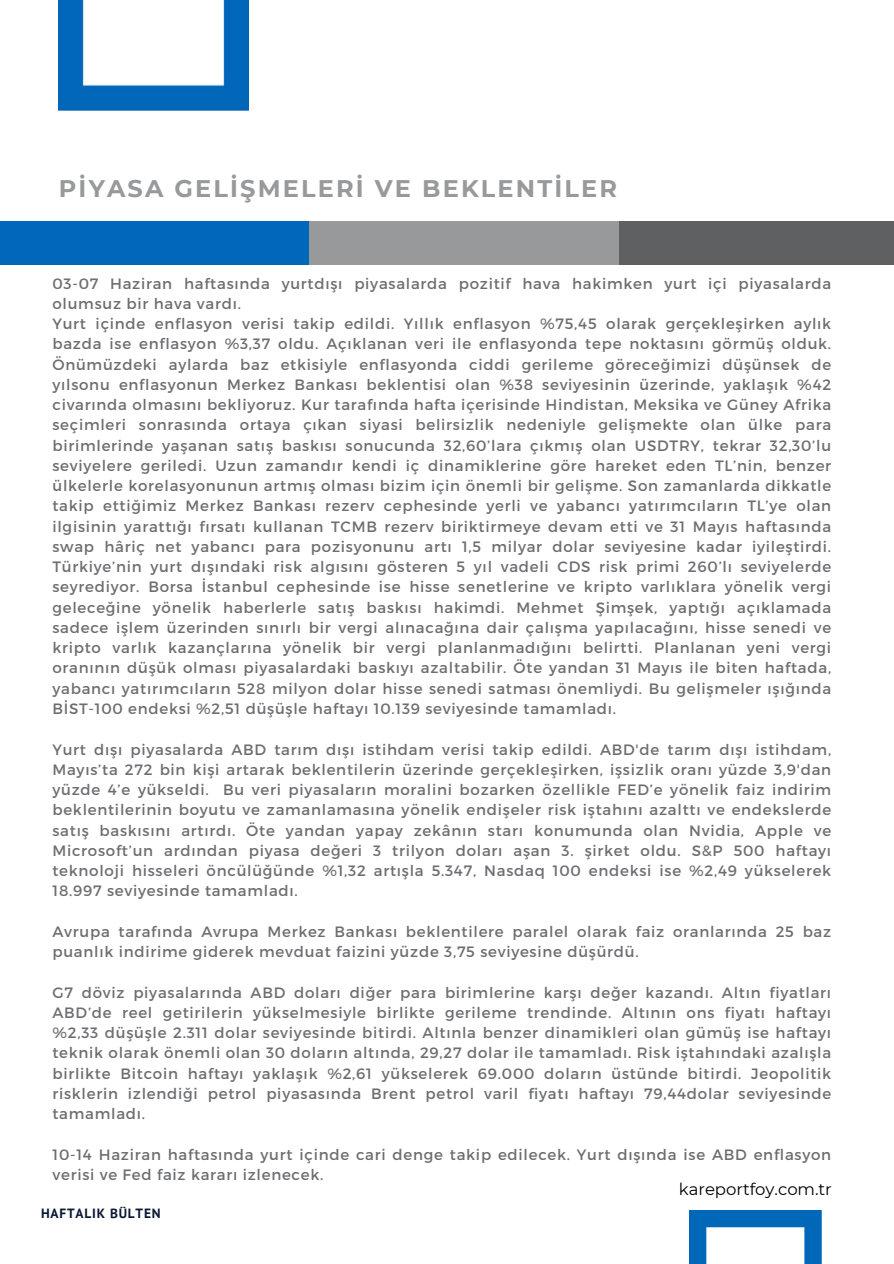
<style>
.page{position:relative;width:894px;height:1264px;background:#fff}
.page>*{position:absolute;margin:0;border:0;box-sizing:border-box;transform-origin:0 0}
.t1{font:700 24px "Montserrat";letter-spacing:.09em;color:#97999b}
.t2{font:16.5px "Montserrat";color:#000}
.t3{font:15px/20.2px "Montserrat";letter-spacing:.05em;color:#6d6e71}
.t4{font:700 13.35px "PT Sans";letter-spacing:.06em;color:#0b1834}
</style>
<div class="page">
<svg style="left:689px;top:1210px;width:132px;height:53px"></svg>
<img style="left:59px;top:0;width:189px;height:110px">
<div style="left:0;top:221px;width:309px;height:44px;background:#0067b9"></div>
<div style="left:309px;top:221px;width:310px;height:44px;background:#97999b"></div>
<div style="left:619px;top:221px;width:274px;height:44px;background:#5f6062"></div>
<h2 class="t1" style="left:59px;top:173px;width:559px">PİYASA GELİŞMELERİ VE BEKLENTİLER</h2>
<h1 class="t3" style="left:52px;top:272px;width:780px">03-07 Haziran haftasında yurtdışı piyasalarda pozitif hava hakimken yurt içi piyasalarda olumsuz bir hava vardı.<br>Yurt içinde enflasyon verisi takip edildi. Yıllık enflasyon %75,45 olarak gerçekleşirken aylık bazda ise enflasyon %3,37 oldu. Açıklanan veri ile enflasyonda tepe noktasını görmüş olduk.<br>Önümüzdeki aylarda baz etkisiyle enflasyonda ciddi gerileme göreceğimizi düşünsek de yılsonu enflasyonun Merkez Bankası beklentisi olan %38 seviyesinin üzerinde, yaklaşık %42 civarında olmasını bekliyoruz. Kur tarafında hafta içerisinde Hindistan, Meksika ve Güney Afrika seçimleri sonrasında ortaya çıkan siyasi belirsizlik nedeniyle gelişmekte olan ülke para birimlerinde yaşanan satış baskısı sonucunda 32,60’lara çıkmış olan USDTRY, tekrar 32,30’lu seviyelere geriledi. Uzun zamandır kendi iç dinamiklerine göre hareket eden TL’nin, benzer ülkelerle korelasyonunun artmış olması bizim için önemli bir gelişme. Son zamanlarda dikkatle takip ettiğimiz Merkez Bankası rezerv cephesinde yerli ve yabancı yatırımcıların TL’ye olan ilgisinin yarattığı fırsatı kullanan TCMB rezerv biriktirmeye devam etti ve 31 Mayıs haftasında swap hâriç net yabancı para pozisyonunu artı 1,5 milyar dolar seviyesine kadar iyileştirdi.<br>Türkiye’nin yurt dışındaki risk algısını gösteren 5 yıl vadeli CDS risk primi 260’lı seviyelerde seyrediyor. Borsa İstanbul cephesinde ise hisse senetlerine ve kripto varlıklara yönelik vergi geleceğine yönelik haberlerle satış baskısı hakimdi. Mehmet Şimşek, yaptığı açıklamada sadece işlem üzerinden sınırlı bir vergi alınacağına dair çalışma yapılacağını, hisse senedi ve kripto varlık kazançlarına yönelik bir vergi planlanmadığını belirtti. Planlanan yeni vergi oranının düşük olması piyasalardaki baskıyı azaltabilir. Öte yandan 31 Mayıs ile biten haftada, yabancı yatırımcıların 528 milyon dolar hisse senedi satması önemliydi. Bu gelişmeler ışığında BİST-100 endeksi %2,51 düşüşle haftayı 10.139 seviyesinde tamamladı.</h1>
<h2 class="t3" style="left:52px;top:738px;width:780px;text-align:justify">Yurt dışı piyasalarda ABD tarım dışı istihdam verisi takip edildi. ABD'de tarım dışı istihdam, Mayıs’ta 272 bin kişi artarak beklentilerin üzerinde gerçekleşirken, işsizlik oranı yüzde 3,9'dan yüzde 4’e yükseldi. Bu veri piyasaların moralini bozarken özellikle FED’e yönelik faiz indirim beklentilerinin boyutu ve zamanlamasına yönelik endişeler risk iştahını azalttı ve endekslerde satış baskısını artırdı. Öte yandan yapay zekânın starı konumunda olan Nvidia, Apple ve Microsoft’un ardından piyasa değeri 3 trilyon doları aşan 3. şirket oldu. S&amp;P 500 haftayı teknoloji hisseleri öncülüğünde %1,32 artışla 5.347, Nasdaq 100 endeksi ise %2,49 yükselerek 18.997 seviyesinde tamamladı.</h2>
<h2 class="t3" style="left:52px;top:920px;width:780px">Avrupa tarafında Avrupa Merkez Bankası beklentilere paralel olarak faiz oranlarında 25 baz puanlık indirime giderek mevduat faizini yüzde 3,75 seviyesine düşürdü.</h2>
<h2 class="t3" style="left:52px;top:981px;width:780px;text-align:justify">G7 döviz piyasalarında ABD doları diğer para birimlerine karşı değer kazandı. Altın fiyatları ABD’de reel getirilerin yükselmesiyle birlikte gerileme trendinde. Altının ons fiyatı haftayı %2,33 düşüşle 2.311 dolar seviyesinde bitirdi. Altınla benzer dinamikleri olan gümüş ise haftayı teknik olarak önemli olan 30 doların altında, 29,27 dolar ile tamamladı. Risk iştahındaki azalışla birlikte Bitcoin haftayı yaklaşık %2,61 yükselerek 69.000 doların üstünde bitirdi. Jeopolitik risklerin izlendiği petrol piyasasında Brent petrol varil fiyatı haftayı 79,44dolar seviyesinde tamamladı.</h2>
<h2 class="t3" style="left:52px;top:1143px;width:780px">10-14 Haziran haftasında yurt içinde cari denge takip edilecek. Yurt dışında ise ABD enflasyon verisi ve Fed faiz kararı izlenecek.</h2>
<h2 class="t4" style="left:41px;top:1204px;width:121px">HAFTALIK BÜLTEN</h2>
<p class="t2" style="left:678px;top:1178px;width:155px">kareportfoy.com.tr</p>
</div>
